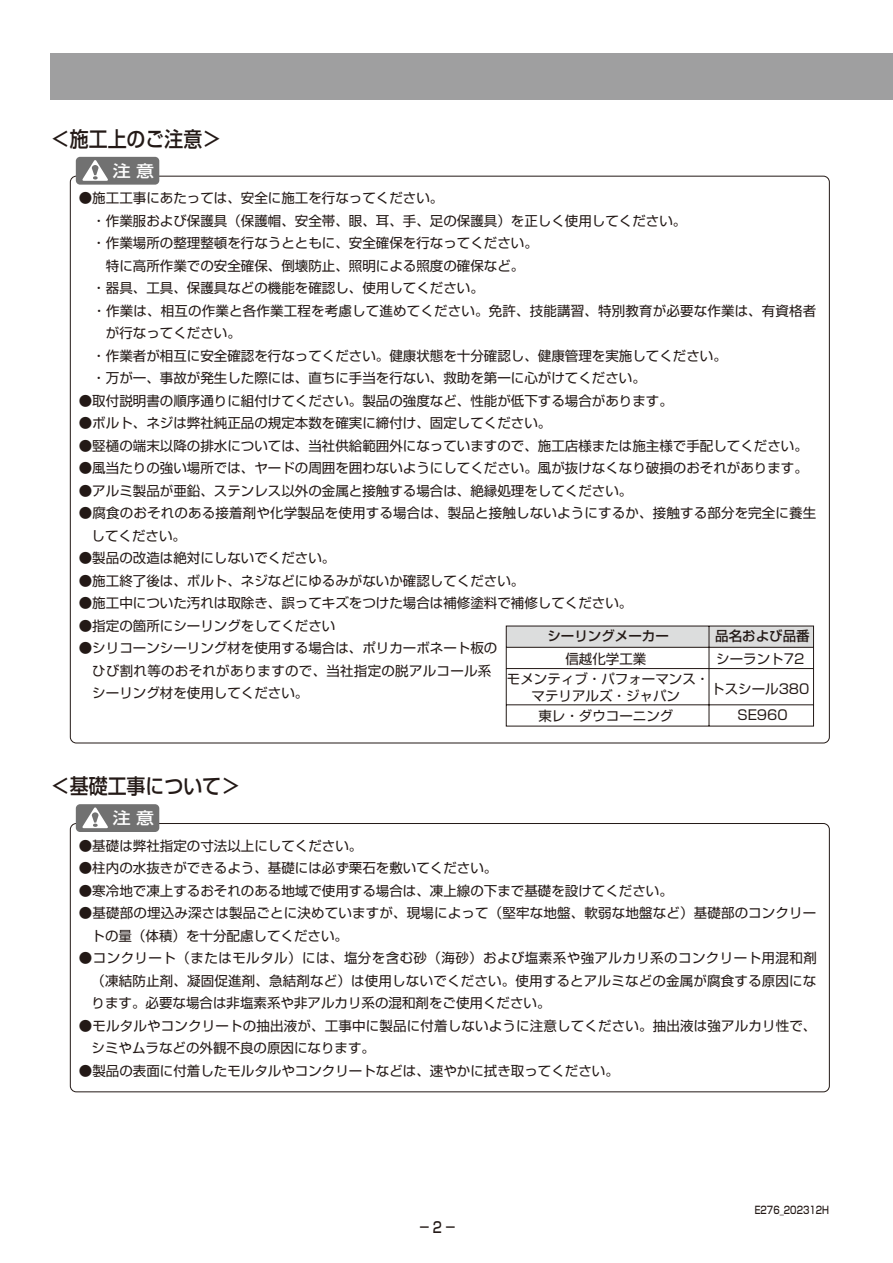
<style>
.page{position:relative;width:893px;height:1263px;background:#fff}
.page>*{position:absolute;margin:0;border:0;box-sizing:border-box;transform-origin:0 0}
.t1{font:21px "Shin Go Pro Medium 90 pv RKSJ H";color:#231916;scale:.9 1}
.t2{font:16.2px "Shin Go Pro Medium 90 pv RKSJ H";color:#fff;scale:1.11 1}
.t3{font:15px "Shin Go Pro Medium 90 pv RKSJ H";color:#231916;scale:.8 1}
.t4{font:13.5px/22.5px "Shin Go Pro Regular 90 pv RKSJ H";color:#231916}
.t5{font:13.5px "Shin Go Pro Medium 90 pv RKSJ H";color:#231916}
.t6{font:10.5px "Shin Go Pro Medium 90 pv RKSJ H";color:#231916;scale:.8 1}
</style>
<div class="page">
<div style="left:51px;top:53px;width:842px;height:47px;background:#9f9fa0"></div>
<div style="left:76px;top:157px;width:83px;height:28px;background:#717171;border-radius:4px"></div>
<svg style="left:82px;top:160px;width:26px;height:21px"></svg>
<div style="left:76px;top:804px;width:83px;height:28px;background:#717171;border-radius:4px"></div>
<svg style="left:82px;top:807px;width:26px;height:21px"></svg>
<svg style="left:505px;top:625px;width:309px;height:102px"></svg>
<h1 class="t1" style="left:51px;top:131px;width:190px">＜施工上のご注意＞</h1>
<p class="t2" style="left:113px;top:165px;width:39px">注意</p>
<p class="t4" style="left:79px;top:189px;width:739px">●施工工事にあたっては、安全に施工を行なってください。<br>　・作業服および保護具（保護帽、安全帯、眼、耳、手、足の保護具）を正しく使用してください。<br>　・作業場所の整理整頓を行なうとともに、安全確保を行なってください。<br>　　特に高所作業での安全確保、倒壊防止、照明による照度の確保など。<br>　・器具、工具、保護具などの機能を確認し、使用してください。<br>　・作業は、相互の作業と各作業工程を考慮して進めてください。免許、技能講習、特別教育が必要な作業は、有資格者　　が行なってください。<br>　・作業者が相互に安全確認を行なってください。健康状態を十分確認し、健康管理を実施してください。<br>　・万が一、事故が発生した際には、直ちに手当を行ない、救助を第一に心がけてください。</p>
<p class="t4" style="left:79px;top:391px;width:595px">●取付説明書の順序通りに組付けてください。製品の強度など、性能が低下する場合があります。</p>
<p class="t4" style="left:79px;top:414px;width:474px">●ボルト、ネジは弊社純正品の規定本数を確実に締付け、固定してください。</p>
<p class="t4" style="left:79px;top:436px;width:730px">●竪樋の端末以降の排水については、当社供給範囲外になっていますので、施工店様または施主様で手配してください。</p>
<p class="t4" style="left:79px;top:459px;width:730px">●風当たりの強い場所では、ヤードの周囲を囲わないようにしてください。風が抜けなくなり破損のおそれがあります。</p>
<p class="t4" style="left:79px;top:481px;width:555px">●アルミ製品が亜鉛、ステンレス以外の金属と接触する場合は、絶縁処理をしてください。</p>
<p class="t4" style="left:92px;top:504px;width:726px;text-indent:-13px">●腐食のおそれのある接着剤や化学製品を使用する場合は、製品と接触しないようにするか、接触する部分を完全に養生してください。</p>
<p class="t4" style="left:79px;top:549px;width:258px">●製品の改造は絶対にしないでください。</p>
<p class="t4" style="left:79px;top:571px;width:447px">●施工終了後は、ボルト、ネジなどにゆるみがないか確認してください。</p>
<p class="t4" style="left:79px;top:594px;width:555px">●施工中についた汚れは取除き、誤ってキズをつけた場合は補修塗料で補修してください。</p>
<p class="t4" style="left:79px;top:616px;width:258px">●指定の箇所にシーリングをしてください</p>
<p class="t4" style="left:79px;top:639px;width:420px">●シリコーンシーリング材を使用する場合は、ポリカーボネート板の　ひび割れ等のおそれがありますので、当社指定の脱アルコール系　シーリング材を使用してください。</p>
<p class="t5" style="left:715px;top:631px;width:96px">品名および品番</p>
<p class="t4" style="left:716px;top:649px;width:89px">シーラント72</p>
<p class="t4" style="left:711px;top:677px;width:100px;line-height:26.5px;text-align:center">トスシール380<br>SE960</p>
<p class="t5" style="left:547px;top:631px;width:123px">シーリングメーカー</p>
<p class="t4" style="left:507px;top:650px;width:204px;line-height:20.7px;text-align:center">信越化学工業<br>モメンティブ・パフォーマンス・</p>
<p class="t4" style="left:532px;top:687px;width:150px;line-height:20.2px;text-align:center">マテリアルズ・ジャパン東レ・ダウコーニング</p>
<h1 class="t1" style="left:51px;top:778px;width:211px">＜基礎工事について＞</h1>
<p class="t2" style="left:113px;top:812px;width:39px">注意</p>
<p class="t4" style="left:79px;top:836px;width:285px">●基礎は弊社指定の寸法以上にしてください。</p>
<p class="t4" style="left:79px;top:859px;width:420px">●柱内の水抜きができるよう、基礎には必ず栗石を敷いてください。</p>
<p class="t4" style="left:79px;top:881px;width:595px">●寒冷地で凍上するおそれのある地域で使用する場合は、凍上線の下まで基礎を設けてください。</p>
<p class="t4" style="left:92px;top:904px;width:726px;text-indent:-13px">●基礎部の埋込み深さは製品ごとに決めていますが、現場によって（堅牢な地盤、軟弱な地盤など）基礎部のコンクリートの量（体積）を十分配慮してください。</p>
<p class="t4" style="left:92px;top:949px;width:727px;text-align:justify;text-indent:-13px">●コンクリート（またはモルタル）には、塩分を含む砂（海砂）および塩素系や強アルカリ系のコンクリート用混和剤（凍結防止剤、凝固促進剤、急結剤など）は使用しないでください。使用するとアルミなどの金属が腐食する原因になります。必要な場合は非塩素系や非アルカリ系の混和剤をご使用ください。</p>
<p class="t4" style="left:92px;top:1016px;width:726px;text-indent:-13px">●モルタルやコンクリートの抽出液が、工事中に製品に付着しないように注意してください。抽出液は強アルカリ性で、シミやムラなどの外観不良の原因になります。</p>
<p class="t4" style="left:79px;top:1061px;width:542px">●製品の表面に付着したモルタルやコンクリートなどは、速やかに拭き取ってください。</p>
<p class="t3" style="left:419px;top:1221px;width:49px">－2－</p>
<p class="t6" style="left:755px;top:1206px;width:94px">E276_202312H</p>
</div>
